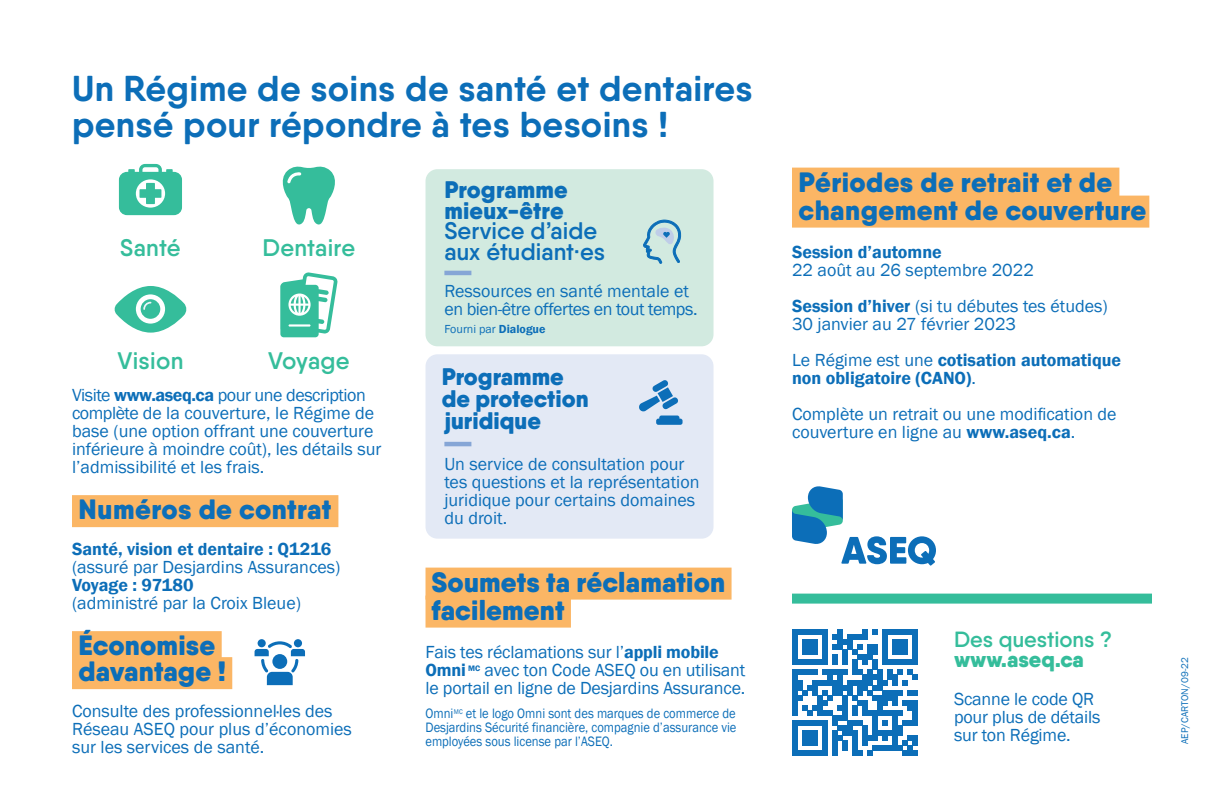
<style>
.page{position:relative;width:1224px;height:792px;background:#fff}
.page>*{position:absolute;margin:0;border:0;box-sizing:border-box;transform-origin:0 0}
.t1{font:700 36px/36px "Qanelas Soft";letter-spacing:.01em;color:#0c6eb8}
.t2{font:900 28px/28px "Qanelas Soft";letter-spacing:.01em;color:#0c6eb8}
.t3{font:900 24px "Qanelas Soft";color:#0c6eb8}
.t4{font:600 24px "Qanelas Soft";color:#0c6eb8}
.t5{font:600 24px "Qanelas Soft";letter-spacing:.01em;color:#35bd9b}
.t6{font:600 22px "Qanelas Soft";color:#35bd9b}
.t7{font:900 22px "Qanelas Soft";color:#35bd9b}
.t8{font:18px/18px "Franklin Gothic";color:#0c6eb8}
.t9{font:600 18px "Franklin Gothic";color:#0c6eb8}
.t10{font:18px "Franklin Gothic";letter-spacing:-.025em;color:#0c6eb8}
.t11{font:14px/14px "Franklin Gothic";color:#0c6eb8;text-align:justify;scale:.9 1}
.t12{font:12px "Franklin Gothic";color:#0c6eb8}
.t13{font:10px "Franklin Gothic";letter-spacing:.01em;color:#0c6eb8}
.s1{font-weight:600}
.s2{font-weight:400}
</style>
<div class="page">
<div style="left:792px;top:168px;width:327px;height:32px;background:#fbb665"></div>
<div style="left:792px;top:196px;width:357px;height:32px;background:#fbb665"></div>
<svg style="left:792px;top:486px;width:144px;height:80px"></svg>
<div style="left:792px;top:594px;width:360px;height:10px;background:#35bd9b"></div>
<svg style="left:792px;top:630px;width:126px;height:126px"></svg>
<div style="left:792px;top:751px;width:35px;height:5px;background:#0c6eb8"></div>
<div style="left:802px;top:730px;width:15px;height:16px;background:#0c6eb8"></div>
<div style="left:426px;top:169px;width:288px;height:177px;background:#d2eae0;border-radius:12px"></div>
<svg style="left:643px;top:219px;width:39px;height:45px"></svg>
<hr style="left:444px;top:271px;width:27px;height:4px;background:#86a6d6">
<div style="left:426px;top:354px;width:288px;height:185px;background:#e3e9f5;border-radius:12px"></div>
<svg style="left:639px;top:380px;width:44px;height:45px"></svg>
<hr style="left:444px;top:442px;width:27px;height:4px;background:#86a6d6">
<div style="left:426px;top:568px;width:306px;height:32px;background:#fbb665"></div>
<div style="left:426px;top:596px;width:145px;height:32px;background:#fbb665"></div>
<div style="left:72px;top:495px;width:266px;height:32px;background:#fbb665"></div>
<div style="left:72px;top:631px;width:150px;height:32px;background:#fbb665"></div>
<div style="left:72px;top:657px;width:160px;height:32px;background:#fbb665"></div>
<svg style="left:119px;top:164px;width:63px;height:51px"></svg>
<svg style="left:282px;top:166px;width:53px;height:59px"></svg>
<svg style="left:114px;top:286px;width:73px;height:47px"></svg>
<svg style="left:280px;top:272px;width:58px;height:65px"></svg>
<svg style="left:255px;top:639px;width:50px;height:46px"></svg>
<p class="t1" style="left:72px;top:70px;width:682px">Un Régime de soins de santé et dentaires pensé pour répondre à tes besoins !</p>
<p class="t5" style="left:120px;top:232px;width:62px">Santé</p>
<p class="t5" style="left:262px;top:232px;width:94px">Dentaire</p>
<p class="t5" style="left:118px;top:345px;width:67px">Vision</p>
<p class="t5" style="left:268px;top:345px;width:83px">Voyage</p>
<p class="t8" style="left:72px;top:387px;width:311px">Visite <span class="s1">www.aseq.ca</span> pour une description complète de la couverture, le Régime de base (une option offrant une couverture inférieure à moindre coût), les détails sur l’admissibilité et les frais.</p>
<p class="t2" style="left:79px;top:495px;width:254px">Numéros de contrat</p>
<p class="t9" style="left:72px;top:538px;width:261px">Santé, vision et dentaire : Q1216</p>
<p class="t8" style="left:72px;top:559px;width:270px">(assuré par Desjardins Assurances)</p>
<p class="t8" style="left:72px;top:577px;width:231px"><span class="s1">Voyage : 97180<br></span>(administré par la Croix Bleue)</p>
<p class="t2" style="left:78px;top:631px;width:138px">Économise</p>
<p class="t2" style="left:78px;top:657px;width:149px">davantage !</p>
<p class="t8" style="left:72px;top:703px;width:262px">Consulte des professionnel·les des</p>
<p class="t8" style="left:72px;top:721px;width:282px">Réseau ASEQ pour plus d’économies</p>
<p class="t8" style="left:72px;top:739px;width:194px">sur les services de santé.</p>
<p class="t3" style="left:444px;top:174px;width:125px">Programme</p>
<p class="t3" style="left:444px;top:195px;width:121px">mieux-être</p>
<p class="t4" style="left:444px;top:216px;width:154px">Service d’aide</p>
<p class="t4" style="left:444px;top:236px;width:162px">aux étudiant·es</p>
<p class="t8" style="left:444px;top:283px;width:246px">Ressources en santé mentale et</p>
<p class="t10" style="left:444px;top:298px;width:255px">en bien-être offertes en tout temps.</p>
<p class="t12" style="left:444px;top:322px;width:103px">Fourni par <span class="s1">Dialogue</span></p>
<p class="t3" style="left:442px;top:361px;width:124px">Programme</p>
<p class="t3" style="left:442px;top:383px;width:148px">de protection</p>
<p class="t3" style="left:444px;top:405px;width:98px">juridique</p>
<p class="t8" style="left:444px;top:456px;width:257px">Un service de consultation pour tes questions et la représentation juridique pour certains domaines du droit.</p>
<p class="t2" style="left:432px;top:568px;width:295px">Soumets ta réclamation</p>
<p class="t2" style="left:432px;top:596px;width:134px">facilement</p>
<p class="t8" style="left:426px;top:643px;width:321px">Fais tes réclamations sur l’<span class="s1">appli mobile<br>Omni</span> <sup>MC</sup> avec ton Code ASEQ ou en utilisant le portail en ligne de Desjardins Assurance.</p>
<p class="t11" style="left:426px;top:706px;width:347px">Omni<sup>MC</sup> et le logo Omni sont des marques de commerce de Desjardins Sécurité financière, compagnie d’assurance vie employées sous license par l’ASEQ.</p>
<p class="t2" style="left:799px;top:168px;width:349px">Périodes de retrait et de changement de couverture</p>
<p class="t8" style="left:792px;top:243px;width:243px"><span class="s1">Session d’automne<br></span>22 août au 26 septembre 2022</p>
<p class="t8" style="left:792px;top:297px;width:317px"><span class="s1">Session d’hiver</span> (si tu débutes tes études)<br>30 janvier au 27 février 2023</p>
<p class="t9" style="left:792px;top:348px;width:331px"><span class="s2">Le Régime est une</span> cotisation automatique</p>
<p class="t9" style="left:792px;top:366px;width:185px">non obligatoire (CANO)<span class="s2">.</span></p>
<p class="t8" style="left:792px;top:405px;width:326px">Complète un retrait ou une modification de couverture en ligne au <span class="s1">www.aseq.ca</span>.</p>
<p class="t6" style="left:954px;top:626px;width:160px">Des questions ?</p>
<p class="t7" style="left:954px;top:645px;width:131px">www.aseq.ca</p>
<p class="t8" style="left:954px;top:691px;width:148px">Scanne le code QR pour plus de détails</p>
<p class="t8" style="left:954px;top:727px;width:118px">sur ton Régime.</p>
<p class="t13" style="left:1178px;top:744px;width:89px;rotate:-90deg">AEP/CARTON/09-22</p>
</div>
